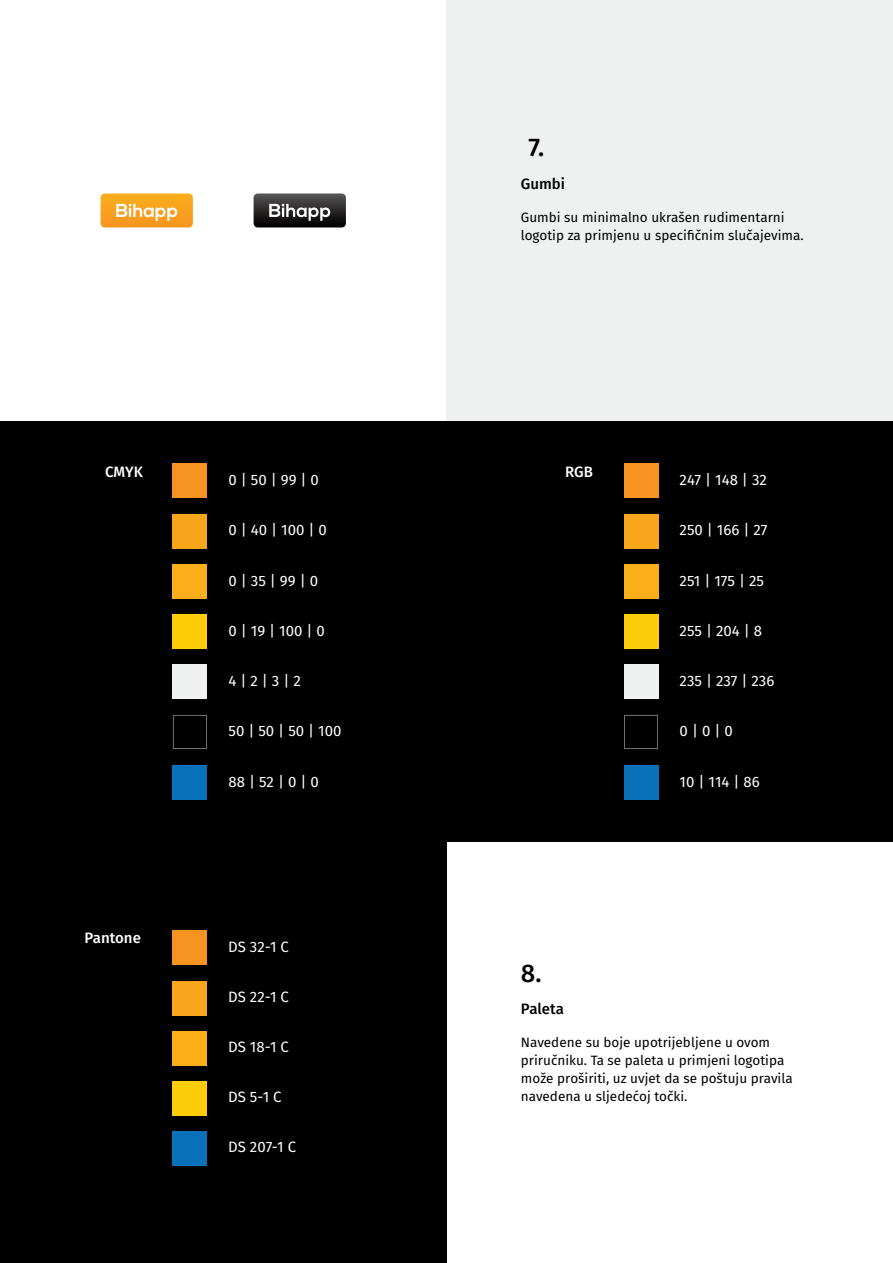
<style>
.page{position:relative;width:893px;height:1263px;background:#fff}
.page>*{position:absolute;margin:0;border:0;box-sizing:border-box;transform-origin:0 0}
.t1{font:500 25.5px "Fira Sans";color:#000}
.t2{font:15px "Fira Sans";color:#fff}
.t3{font:500 15px "Fira Sans";color:#fff}
.t4{font:500 15px "Fira Sans";color:#000}
.t5{font:13.5px/18px "Fira Sans";color:#000}
</style>
<div class="page">
<div style="left:0;top:421px;width:446px;height:421px;background:#000"></div>
<div style="left:430px;top:421px;width:463px;height:421px;background:#000"></div>
<div style="left:0;top:830px;width:446px;height:433px;background:#000"></div>
<div style="left:446px;top:0;width:447px;height:421px;background:#eef1f0"></div>
<svg style="left:101px;top:193px;width:92px;height:34px;background:#f9af3d"></svg>
<svg style="left:254px;top:193px;width:92px;height:34px;background:#494748"></svg>
<div style="left:173px;top:665px;width:34px;height:34px;background:#eef1f0"></div>
<svg style="left:173px;top:715px;width:34px;height:34px"></svg>
<div style="left:173px;top:464px;width:34px;height:34px;background:#f79320"></div>
<div style="left:173px;top:514px;width:34px;height:34px;background:#f9a51b"></div>
<div style="left:173px;top:564px;width:34px;height:34px;background:#fbaf1b"></div>
<div style="left:173px;top:614px;width:34px;height:34px;background:#fecd08"></div>
<div style="left:173px;top:765px;width:34px;height:34px;background:#0671ba"></div>
<div style="left:624px;top:464px;width:34px;height:34px;background:#f79320"></div>
<div style="left:624px;top:514px;width:34px;height:34px;background:#f9a61c"></div>
<div style="left:624px;top:564px;width:34px;height:34px;background:#faaf19"></div>
<div style="left:624px;top:614px;width:34px;height:34px;background:#fdcc0b"></div>
<div style="left:624px;top:665px;width:34px;height:34px;background:#eef1f0"></div>
<svg style="left:624px;top:715px;width:34px;height:34px"></svg>
<div style="left:624px;top:765px;width:34px;height:34px;background:#0971ba"></div>
<div style="left:173px;top:931px;width:34px;height:34px;background:#f79320"></div>
<div style="left:173px;top:981px;width:34px;height:34px;background:#f9a61c"></div>
<div style="left:173px;top:1031px;width:34px;height:34px;background:#faaf19"></div>
<div style="left:173px;top:1081px;width:34px;height:34px;background:#fdcc0b"></div>
<div style="left:173px;top:1132px;width:34px;height:34px;background:#0971ba"></div>
<p class="t3" style="left:105px;top:459px;width:39px">CMYK</p>
<p class="t3" style="left:84px;top:926px;width:58px">Pantone</p>
<p class="t2" style="left:229px;top:469px;width:92px">0 | 50 | 99 | 0</p>
<p class="t2" style="left:229px;top:519px;width:100px">0 | 40 | 100 | 0</p>
<p class="t2" style="left:229px;top:569px;width:91px">0 | 35 | 99 | 0</p>
<p class="t2" style="left:229px;top:619px;width:98px">0 | 19 | 100 | 0</p>
<p class="t2" style="left:229px;top:669px;width:74px">4 | 2 | 3 | 2</p>
<p class="t2" style="left:229px;top:720px;width:114px">50 | 50 | 50 | 100</p>
<p class="t2" style="left:229px;top:770px;width:92px">88 | 52 | 0 | 0</p>
<p class="t2" style="left:228px;top:936px;width:62px">DS 32-1 C</p>
<p class="t2" style="left:228px;top:986px;width:62px">DS 22-1 C</p>
<p class="t2" style="left:228px;top:1036px;width:62px">DS 18-1 C</p>
<p class="t2" style="left:228px;top:1086px;width:55px">DS 5-1 C</p>
<p class="t2" style="left:228px;top:1136px;width:69px">DS 207-1 C</p>
<h1 class="t1" style="left:529px;top:127px;width:17px">7.</h1>
<p class="t4" style="left:521px;top:172px;width:46px">Gumbi</p>
<p class="t5" style="left:521px;top:208px;width:284px">Gumbi su minimalno ukrašen rudimentarni logotip za primjenu u specifičnim slučajevima.</p>
<p class="t3" style="left:565px;top:459px;width:29px">RGB</p>
<h1 class="t1" style="left:521px;top:952px;width:22px">8.</h1>
<p class="t2" style="left:680px;top:469px;width:89px">247 | 148 | 32</p>
<p class="t2" style="left:680px;top:519px;width:89px">250 | 166 | 27</p>
<p class="t2" style="left:680px;top:569px;width:86px">251 | 175 | 25</p>
<p class="t2" style="left:680px;top:619px;width:84px">255 | 204 | 8</p>
<p class="t2" style="left:680px;top:669px;width:96px">235 | 237 | 236</p>
<p class="t2" style="left:680px;top:720px;width:55px">0 | 0 | 0</p>
<p class="t2" style="left:680px;top:770px;width:82px">10 | 114 | 86</p>
<p class="t4" style="left:521px;top:997px;width:44px">Paleta</p>
<p class="t5" style="left:521px;top:1033px;width:273px">Navedene su boje upotrijebljene u ovom priručniku. Ta se paleta u primjeni logotipa može proširiti, uz uvjet da se poštuju pravila navedena u sljedećoj točki.</p>
</div>
